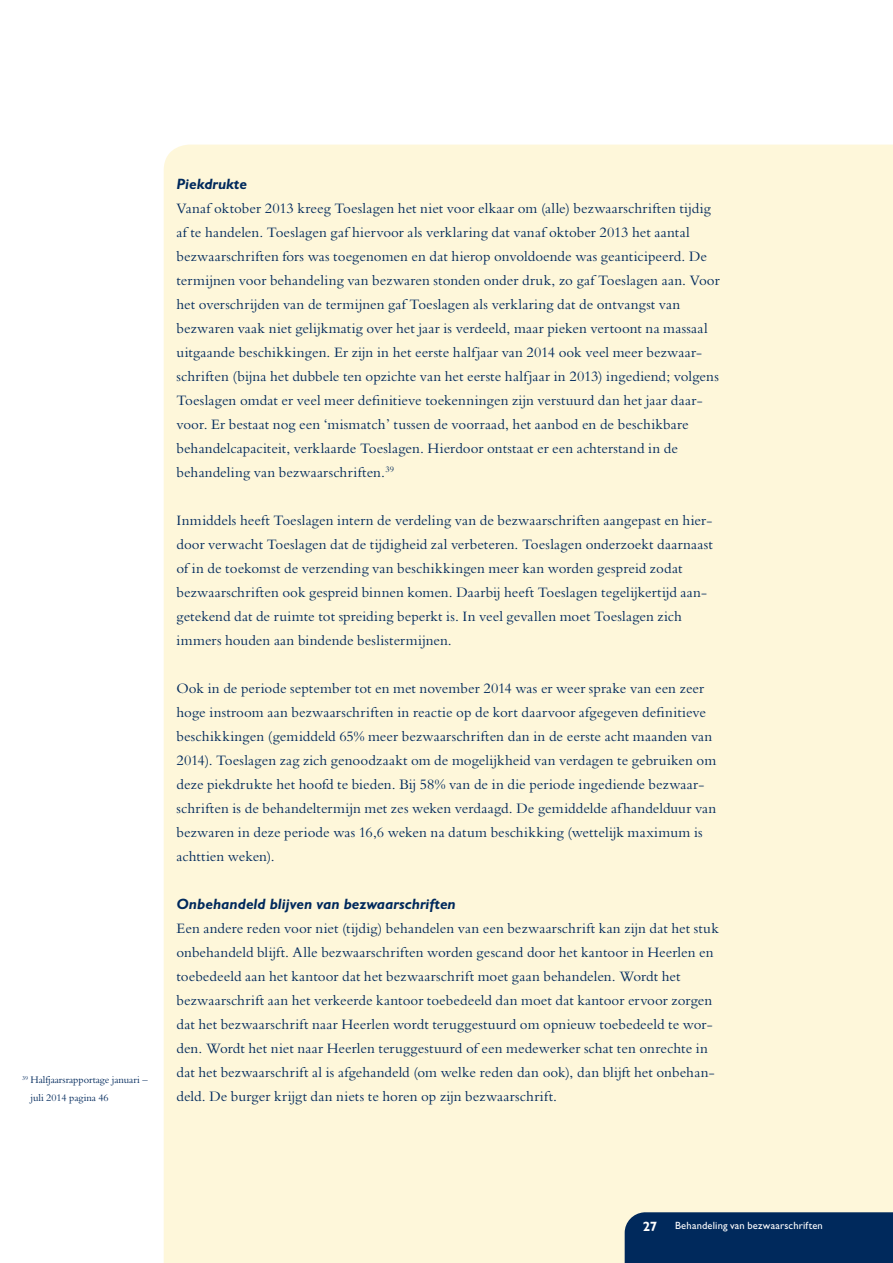
<style>
.page{position:relative;width:893px;height:1263px;background:#fff}
.page>*{position:absolute;margin:0;border:0;box-sizing:border-box;transform-origin:0 0}
._01_NO_BROODTEKST{font:15px/24px "Bembo Std";letter-spacing:.005em;color:#00295c}
._03_NO_ALINEAKOP{font:italic 700 15px "Gill Sans Std";color:#00295c}
.t1{font:700 13.5px "Gill Sans Std";color:#fff}
.VOETNOTEN{font:10.5px/18px "Bembo Std";letter-spacing:-.005em;color:#00295c}
._04_NO_VOETREGEL{font:10.5px "Gill Sans Std";letter-spacing:.02em;color:#fff}
</style>
<div class="page">
<div style="left:164px;top:145px;width:729px;height:1118px;background:#fef7da"></div>
<div style="left:625px;top:1212px;width:268px;height:51px;background:#00295c"></div>
<p class="VOETNOTEN" style="left:31px;top:1071px;width:119px;text-indent:-9px"><sup>39</sup> Halfjaarsrapportage januari – juli 2014 pagina 46</p>
<p class="_03_NO_ALINEAKOP" style="left:176px;top:176px;width:72px">Piekdrukte</p>
<p class="_01_NO_BROODTEKST" style="left:176px;top:196px;width:545px">Vanaf oktober 2013 kreeg Toeslagen het niet voor elkaar om (alle) bezwaarschriften tijdig af te handelen. Toeslagen gaf hiervoor als verklaring dat vanaf oktober 2013 het aantal bezwaarschriften fors was toegenomen en dat hierop onvoldoende was geanticipeerd. De termijnen voor behandeling van bezwaren stonden onder druk, zo gaf Toeslagen aan. Voor het overschrijden van de termijnen gaf Toeslagen als verklaring dat de ontvangst van bezwaren vaak niet gelijkmatig over het jaar is verdeeld, maar pieken vertoont na massaal uitgaande beschikkingen. Er zijn in het eerste halfjaar van 2014 ook veel meer bezwaar&shy;schriften (bijna het dubbele ten opzichte van het eerste halfjaar in 2013) ingediend; volgens Toeslagen omdat er veel meer definitieve toekenningen zijn verstuurd dan het jaar daar&shy;voor. Er bestaat nog een ‘mismatch’ tussen de voorraad, het aanbod en de beschikbare behandelcapaciteit, verklaarde Toeslagen. Hierdoor ontstaat er een achterstand in de behandeling van bezwaarschriften.<sup>39</sup></p>
<p class="_01_NO_BROODTEKST" style="left:176px;top:508px;width:538px">Inmiddels heeft Toeslagen intern de verdeling van de bezwaarschriften aangepast en hier&shy;door verwacht Toeslagen dat de tijdigheid zal verbeteren. Toeslagen onderzoekt daarnaast of in de toekomst de verzending van beschikkingen meer kan worden gespreid zodat bezwaarschriften ook gespreid binnen komen. Daarbij heeft Toeslagen tegelijkertijd aan&shy;getekend dat de ruimte tot spreiding beperkt is. In veel gevallen moet Toeslagen zich immers houden aan bindende beslistermijnen.</p>
<p class="_01_NO_BROODTEKST" style="left:176px;top:676px;width:541px">Ook in de periode september tot en met november 2014 was er weer sprake van een zeer hoge instroom aan bezwaarschriften in reactie op de kort daarvoor afgegeven definitieve beschikkingen (gemiddeld 65% meer bezwaarschriften dan in de eerste acht maanden van 2014). Toeslagen zag zich genoodzaakt om de mogelijkheid van verdagen te gebruiken om deze piekdrukte het hoofd te bieden. Bij 58% van de in die periode ingediende bezwaar&shy;schriften is de behandeltermijn met zes weken verdaagd. De gemiddelde afhandelduur van bezwaren in deze periode was 16,6 weken na datum beschikking (wettelijk maximum is achttien weken).</p>
<p class="_03_NO_ALINEAKOP" style="left:176px;top:896px;width:281px">Onbehandeld blijven van bezwaarschriften</p>
<p class="_01_NO_BROODTEKST" style="left:176px;top:916px;width:544px">Een andere reden voor niet (tijdig) behandelen van een bezwaarschrift kan zijn dat het stuk onbehandeld blijft. Alle bezwaarschriften worden gescand door het kantoor in Heerlen en toebedeeld aan het kantoor dat het bezwaarschrift moet gaan behandelen. Wordt het bezwaarschrift aan het verkeerde kantoor toebedeeld dan moet dat kantoor ervoor zorgen dat het bezwaarschrift naar Heerlen wordt teruggestuurd om opnieuw toebedeeld te wor&shy;den. Wordt het niet naar Heerlen teruggestuurd of een medewerker schat ten onrechte in dat het bezwaarschrift al is afgehandeld (om welke reden dan ook), dan blijft het onbehan&shy;deld. De burger krijgt dan niets te horen op zijn bezwaarschrift.</p>
<p class="t1" style="left:643px;top:1218px;width:16px">27</p>
<p class="_04_NO_VOETREGEL" style="left:675px;top:1219px;width:149px">Behandeling van bezwaarschriften</p>
</div>
